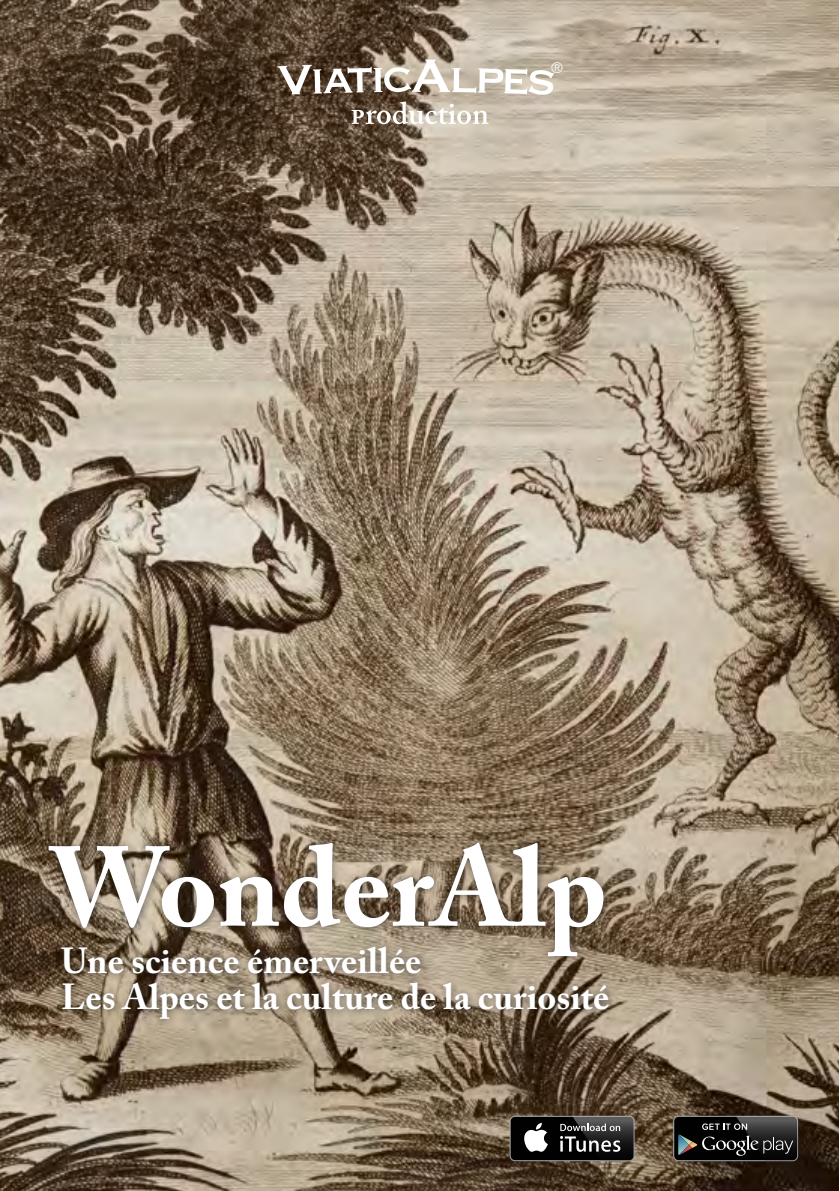
<style>
.page{position:relative;width:840px;height:1191px;background:#fff}
.page>*{position:absolute;margin:0;border:0;box-sizing:border-box;transform-origin:0 0}
.t1{font:700 112px "Adobe Caslon Pro";color:#fff}
.t2{font:700 36px/36px "Adobe Caslon Pro";color:#fff}
.t3{font:300 condensed 15px "Helvetica Neue LT Std";color:#fff}
</style>
<div class="page">
<img style="left:0;top:1px;width:838px;height:1190px">
<svg style="left:277px;top:60px;width:276px;height:35px"></svg>
<svg style="left:351px;top:102px;width:137px;height:22px"></svg>
<div style="left:42px;top:836px;width:576px;height:192px;background:#1d1d1b;opacity:.6"></div>
<svg style="left:509px;top:1115px;width:125px;height:46px"></svg>
<div style="left:510px;top:1116px;width:123px;height:44px;background:#010101;border-radius:4px"></div>
<svg style="left:524px;top:1122px;width:23px;height:29px"></svg>
<svg style="left:559px;top:1115px;width:75px;height:46px"></svg>
<svg style="left:673px;top:1116px;width:123px;height:44px"></svg>
<svg style="left:677px;top:1115px;width:120px;height:46px;background:#313130"></svg>
<p class="t3" style="left:551px;top:59px;width:13px">®</p>
<h1 class="t1" style="left:50px;top:821px;width:558px">WonderAlp</h1>
<p class="t2" style="left:61px;top:942px;width:549px">Une science émerveillée<br>Les Alpes et la culture de la curiosité</p>
</div>
